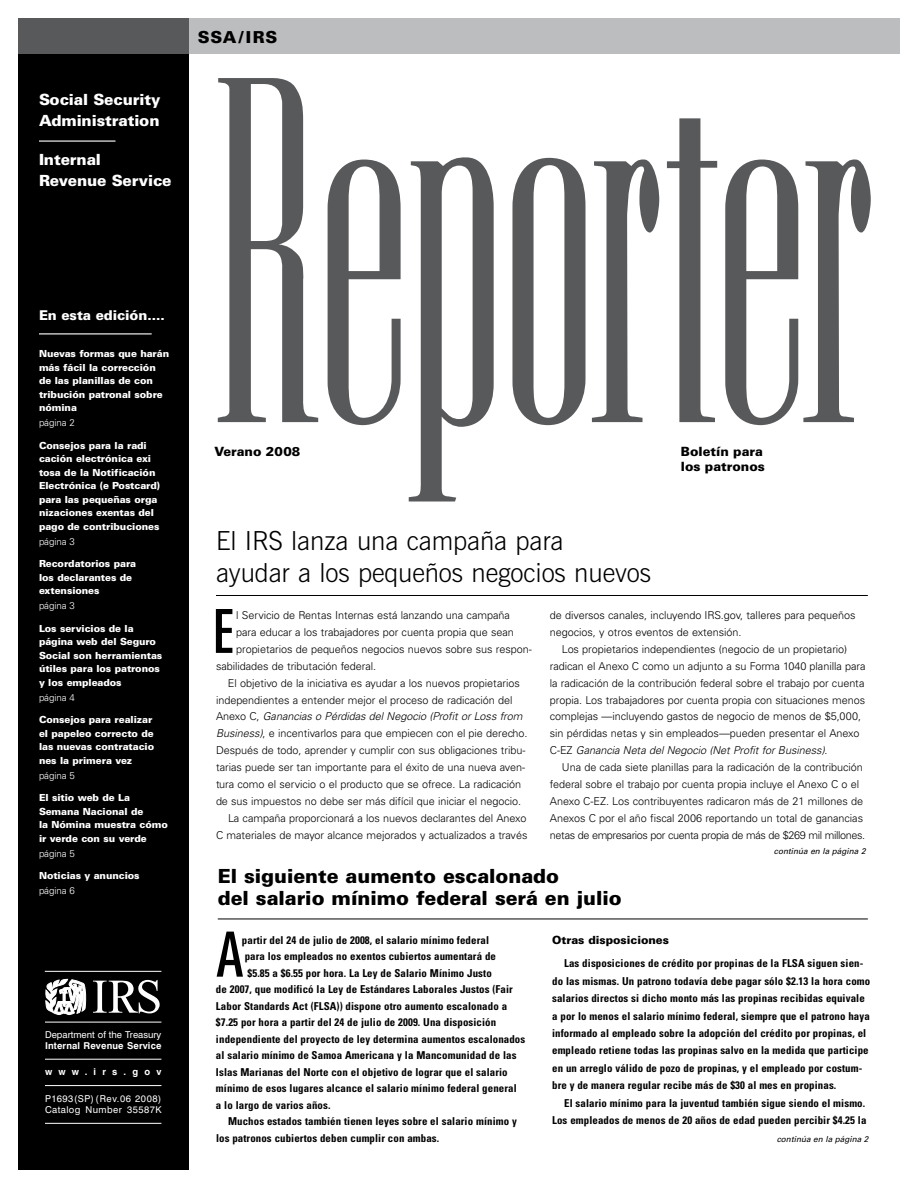
<style>
.page{position:relative;width:918px;height:1188px;background:#fff}
.page>*{position:absolute;margin:0;border:0;box-sizing:border-box;transform-origin:0 0}
.t1{font:429px "Ultra Condensed Serif";letter-spacing:-.025em;color:#58595b}
.t2{font:ultra-condensed 62.4px "Univers";color:#000}
.t3{font:ultra-condensed 60.75px "Univers";color:#000}
.t4{font:300 26.25px/31.5px "News Gothic BT";letter-spacing:-.005em;color:#000}
.t5{font:900 19.5px/22.5px "Univers";letter-spacing:-.005em;color:#000}
.t6{font:900 16.5px "Univers";letter-spacing:.05em;color:#000}
.t7{font:900 15.3px/20.2px "Univers";letter-spacing:-.01em;color:#fff}
.t8{font:900 13.5px "Univers";letter-spacing:-.01em;color:#fff}
.t9{font:900 12.75px/15.3px "Univers";color:#000}
.t10{font:900 11.25px "Univers";letter-spacing:-.005em;color:#000}
.t11{font:300 10.8px/17px "Univers";letter-spacing:-.005em;color:#000}
.t12{font:700 condensed 10.8px/17.4px "Univers";letter-spacing:.01em;color:#000}
.t13{font:italic 300 10.8px "Univers";letter-spacing:-.005em;color:#000}
.t14{font:900 9.75px/13.5px "Univers";letter-spacing:-.01em;color:#fff}
.t15{font:300 9.75px "Univers";letter-spacing:-.01em;color:#fff}
.t16{font:9.45px/11.4px "Swiss 721 BT";color:#fff}
.t17{font:9.45px/11.4px "Swiss 721 BT";letter-spacing:.045em;color:#fff}
.t18{font:700 9.45px "Swiss 721 BT";color:#fff}
.t19{font:italic 8.25px "Univers";color:#000}
.s1{font-weight:300}
.s2{font-weight:700}
.s3{font-style:italic}
.s4{font-style:normal}
</style>
<div class="page">
<hr style="left:216px;top:595px;width:652px;height:1px;background:#000">
<hr style="left:218px;top:919px;width:650px;height:1px;background:#000">
<div style="left:18px;top:18px;width:171px;height:1152px;background:#000"></div>
<hr style="left:39px;top:141px;width:77px;height:1px;background:#fff">
<hr style="left:45px;top:1022px;width:116px;height:1px;background:#fff">
<hr style="left:45px;top:1059px;width:116px;height:1px;background:#fff">
<hr style="left:45px;top:1085px;width:116px;height:1px;background:#fff">
<hr style="left:45px;top:1123px;width:116px;height:1px;background:#fff">
<hr style="left:45px;top:971px;width:116px;height:1px;background:#fff">
<hr style="left:39px;top:333px;width:113px;height:1px;background:#fff">
<div style="left:18px;top:18px;width:882px;height:36px;background:#bcbdbf"></div>
<div style="left:18px;top:18px;width:171px;height:36px;background:#58595b"></div>
<svg style="left:46px;top:979px;width:40px;height:36px"></svg>
<svg style="left:93px;top:980px;width:67px;height:33px"></svg>
<h3 class="t7" style="left:39px;top:90px;width:123px">Social Security<br>Administration</h3>
<h3 class="t7" style="left:39px;top:150px;width:134px">Internal<br>Revenue Service</h3>
<h3 class="t8" style="left:39px;top:307px;width:127px">En esta edición....</h3>
<p class="t14" style="left:39px;top:347px;width:132px">nuevas formas que harán más fácil la corrección de las planillas de con tribución patronal sobre nómina</p>
<p class="t15" style="left:39px;top:417px;width:37px">página 2</p>
<p class="t14" style="left:39px;top:439px;width:123px">Consejos para la radi cación electrónica exi tosa de la notificación<br>Electrónica (e Postcard) para las pequeñas orga nizaciones exentas del pago de contribuciones</p>
<p class="t15" style="left:39px;top:536px;width:37px">página 3</p>
<p class="t14" style="left:39px;top:557px;width:99px">Recordatorios para los declarantes de extensiones</p>
<p class="t15" style="left:39px;top:600px;width:37px">página 3</p>
<p class="t14" style="left:39px;top:622px;width:125px">los servicios de la página web del Seguro<br>Social son herramientas útiles para los patronos y los empleados</p>
<p class="t15" style="left:39px;top:692px;width:37px">página 4</p>
<p class="t14" style="left:39px;top:713px;width:117px">Consejos para realizar el papeleo correcto de las nuevas contratacio nes la primera vez</p>
<p class="t15" style="left:39px;top:770px;width:37px">página 5</p>
<p class="t14" style="left:39px;top:791px;width:130px">El sitio web de la<br>Semana nacional de<br>la nómina muestra cómo ir verde con su verde</p>
<p class="t15" style="left:39px;top:848px;width:37px">página 5</p>
<p class="t14" style="left:39px;top:868px;width:102px;line-height:15px">noticias y anuncios <span class="s1">página 6</span></p>
<p class="t16" style="left:45px;top:1028px;width:118px">Department of the Treasury<br><span class="s2">Internal Revenue Service</span></p>
<p class="t18" style="left:45px;top:1066px;width:118px">w w w . i r s . g o v</p>
<p class="t17" style="left:45px;top:1093px;width:118px">P1693(SP) (Rev.06 2008)<br>Catalog Number 35587K</p>
<h1 class="t6" style="left:198px;top:27px;width:81px">SSA/ IRS</h1>
<h1 class="t1" style="left:208px;top:-8px;width:675px">Reporter</h1>
<h6 class="t9" style="left:214px;top:443px;width:87px">Verano 2008</h6>
<h6 class="t9" style="left:681px;top:443px;width:86px">boletín para los patronos</h6>
<h2 class="t4" style="left:216px;top:525px;width:437px">El IRS lanza una campaña para<br>ayudar a los pequeños negocios nuevos</h2>
<p class="t3" style="left:214px;top:597px;width:21px">E</p>
<p class="t11" style="left:236px;top:607px;width:275px">l Servicio de Rentas Internas está lanzando una campaña</p>
<p class="t11" style="left:550px;top:607px;width:307px">de diversos canales, incluyendo IRS.gov, talleres para pequeños negocios, y otros eventos de extensión.</p>
<p class="t11" style="left:550px;top:641px;width:317px;text-indent:12px">Los propietarios independientes (negocio de un propietario) radican el Anexo C como un adjunto a su Forma 1040 planilla para la radicación de la contribución federal sobre el trabajo por cuenta propia. Los trabajadores por cuenta propia con situaciones menos complejas —incluyendo gastos de negocio de menos de $5,000, sin pérdidas netas y sin empleados—pueden presentar el Anexo C-EZ <span class="s3">Ganancia Neta del Negocio (Net Profit for Business)</span>.</p>
<p class="t11" style="left:550px;top:759px;width:317px;text-indent:12px">Una de cada siete planillas para la radicación de la contribución federal sobre el trabajo por cuenta propia incluye el Anexo C o el Anexo C-EZ. Los contribuyentes radicaron más de 21 millones de Anexos C por el año fiscal 2006 reportando un total de ganancias netas de empresarios por cuenta propia de más de $269 mil millones.</p>
<p class="t19" style="left:774px;top:847px;width:93px">continúa en la página 2</p>
<h3 class="t5" style="left:218px;top:864px;width:406px">El siguiente aumento escalonado<br>del salario mínimo federal será en julio</h3>
<p class="t2" style="left:216px;top:919px;width:29px">A</p>
<p class="t12" style="left:242px;top:931px;width:249px">partir del 24 de julio de 2008, el salario mínimo federal</p>
<p class="t11" style="left:236px;top:624px;width:279px">para educar a los trabajadores por cuenta propia que sean</p>
<p class="t11" style="left:236px;top:641px;width:297px">propietarios de pequeños negocios nuevos sobre sus respon-</p>
<p class="t11" style="left:216px;top:657px;width:162px">sabilidades de tributación federal.</p>
<p class="t11" style="left:228px;top:674px;width:293px">El objetivo de la iniciativa es ayudar a los nuevos propietarios</p>
<p class="t11" style="left:216px;top:691px;width:298px">independientes a entender mejor el proceso de radicación del</p>
<p class="t13" style="left:216px;top:710px;width:308px"><span class="s4">Anexo C,</span> Ganancias o Pérdidas del Negocio (Profit or Loss from</p>
<p class="t11" style="left:216px;top:725px;width:313px"><span class="s3">Business)</span>, e incentivarlos para que empiecen con el pie derecho.</p>
<p class="t11" style="left:216px;top:742px;width:311px">Después de todo, aprender y cumplir con sus obligaciones tribu-</p>
<p class="t11" style="left:216px;top:759px;width:310px">tarias puede ser tan importante para el éxito de una nueva aven-</p>
<p class="t11" style="left:216px;top:776px;width:307px">tura como el servicio o el producto que se ofrece. La radicación</p>
<p class="t11" style="left:216px;top:793px;width:307px">de sus impuestos no debe ser más difícil que iniciar el negocio.</p>
<p class="t11" style="left:228px;top:809px;width:300px">La campaña proporcionará a los nuevos declarantes del Anexo</p>
<p class="t11" style="left:216px;top:826px;width:313px">C materiales de mayor alcance mejorados y actualizados a través</p>
<p class="t10" style="left:552px;top:933px;width:118px">Otras disposiciones</p>
<p class="t12" style="left:552px;top:955px;width:320px;text-indent:12px">Las disposiciones de crédito por propinas de la FLSA siguen sien&shy;do las mismas. Un patrono todavía debe pagar sólo $2.13 la hora como salarios directos si dicho monto más las propinas recibidas equivale a por lo menos el salario mínimo federal, siempre que el patrono haya informado al empleado sobre la adopción del crédito por propinas, el empleado retiene todas las propinas salvo en la medida que participe en un arreglo válido de pozo de propinas, y el empleado por costum&shy;bre y de manera regular recibe más de $30 al mes en propinas.</p>
<p class="t12" style="left:552px;top:1094px;width:316px;text-align:right">El salario mínimo para la juventud también sigue siendo el mismo.<br>Los empleados de menos de 20 años de edad pueden percibir $4.25 la</p>
<p class="t19" style="left:777px;top:1134px;width:93px">continúa en la página 2</p>
<p class="t12" style="left:245px;top:948px;width:253px">para los empleados no exentos cubiertos aumentará de</p>
<p class="t12" style="left:247px;top:964px;width:246px">$5.85 a $6.55 por hora. La Ley de Salario Mínimo Justo</p>
<p class="t12" style="left:216px;top:981px;width:298px">de 2007, que modificó la Ley de Estándares Laborales Justos (Fair</p>
<p class="t12" style="left:216px;top:997px;width:293px">Labor Standards Act (FLSA)) dispone otro aumento escalonado a</p>
<p class="t12" style="left:216px;top:1014px;width:282px">$7.25 por hora a partir del 24 de julio de 2009. Una disposición</p>
<p class="t12" style="left:216px;top:1030px;width:311px">independiente del proyecto de ley determina aumentos escalonados</p>
<p class="t12" style="left:216px;top:1047px;width:302px">al salario mínimo de Samoa Americana y la Mancomunidad de las</p>
<p class="t12" style="left:216px;top:1063px;width:293px">Islas Marianas del Norte con el objetivo de lograr que el salario</p>
<p class="t12" style="left:216px;top:1080px;width:302px">mínimo de esos lugares alcance el salario mínimo federal general</p>
<p class="t12" style="left:216px;top:1096px;width:116px">a lo largo de varios años.</p>
<p class="t12" style="left:228px;top:1113px;width:290px">Muchos estados también tienen leyes sobre el salario mínimo y</p>
<p class="t12" style="left:216px;top:1129px;width:225px">los patronos cubiertos deben cumplir con ambas.</p>
</div>
